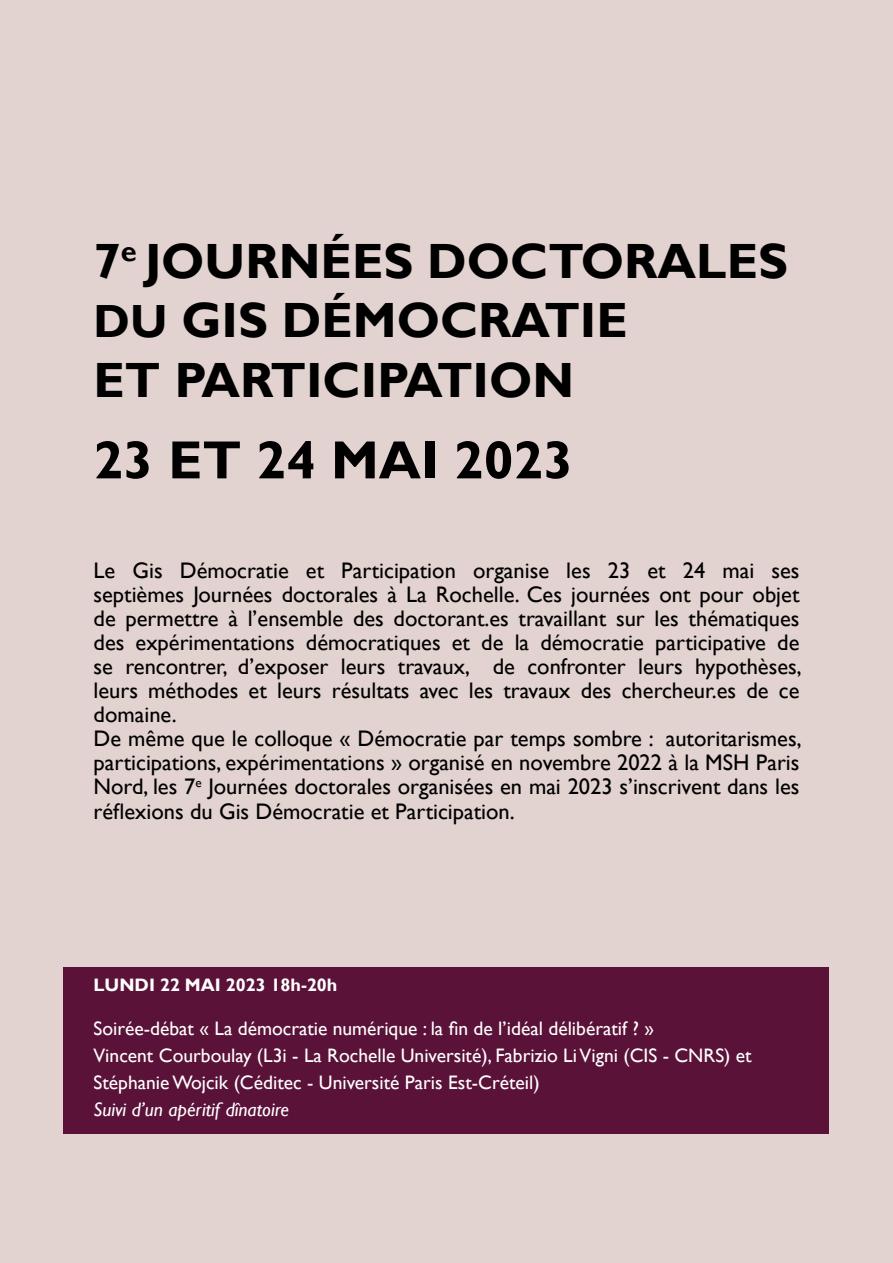
<style>
.page{position:relative;width:893px;height:1263px;background:#e2d2d0}
.page>*{position:absolute;margin:0;border:0;box-sizing:border-box;transform-origin:0 0}
.t1{font:700 54px "Gill Sans";color:#000}
.t2{font:700 49.5px/59.4px "Gill Sans";color:#000}
.t3{font:22.5px/24.2px "Gill Sans";color:#000}
.t4{font:19.5px/27px "Gill Sans";color:#fff}
.t5{font:italic 19.5px "Gill Sans";color:#fff}
.t6{font:700 18px "Gill Sans";color:#fff}
.s1{font-size:46.5px}
</style>
<div class="page">
<div style="left:64px;top:967px;width:765px;height:167px;background:#5b1238"></div>
<h2 class="t2" style="left:94px;top:233px;width:696px">7<sup>e</sup> JOURNÉES DOCTORALES<br><span class="s1">DU</span> GIS DÉMOCRATIE<br>ET PARTICIPATION</h2>
<h1 class="t1" style="left:94px;top:428px;width:481px">23 ET 24 MAI 2023</h1>
<p class="t3" style="left:94px;top:559px;width:710px">Le Gis Démocratie et Participation organise les 23 et 24 mai ses septièmes Journées doctorales à La Rochelle. Ces journées ont pour objet de permettre à l’ensemble des doctorant.es travaillant sur les thématiques des expérimentations démocratiques et de la démocratie participative de se rencontrer, d’exposer leurs travaux, de confronter leurs hypothèses, leurs méthodes et leurs résultats avec les travaux des chercheur.es de ce domaine.<br>De même que le colloque « Démocratie par temps sombre : autoritarismes, participations, expérimentations » organisé en novembre 2022 à la MSH Paris Nord, les 7<sup>e</sup> Journées doctorales organisées en mai 2023 s’inscrivent dans les réflexions du Gis Démocratie et Participation.</p>
<p class="t6" style="left:94px;top:974px;width:245px">LUNDI 22 MAI 2023 18h-20h</p>
<p class="t4" style="left:94px;top:1015px;width:660px">Soirée-débat « La démocratie numérique : la fin de l’idéal délibératif ? »<br>Vincent Courboulay (L3i - La Rochelle Université), Fabrizio Li Vigni (CIS - CNRS) et<br>Stéphanie Wojcik (Céditec - Université Paris Est-Créteil)</p>
<p class="t5" style="left:94px;top:1098px;width:197px">Suivi d’un apéritif dînatoire</p>
</div>
